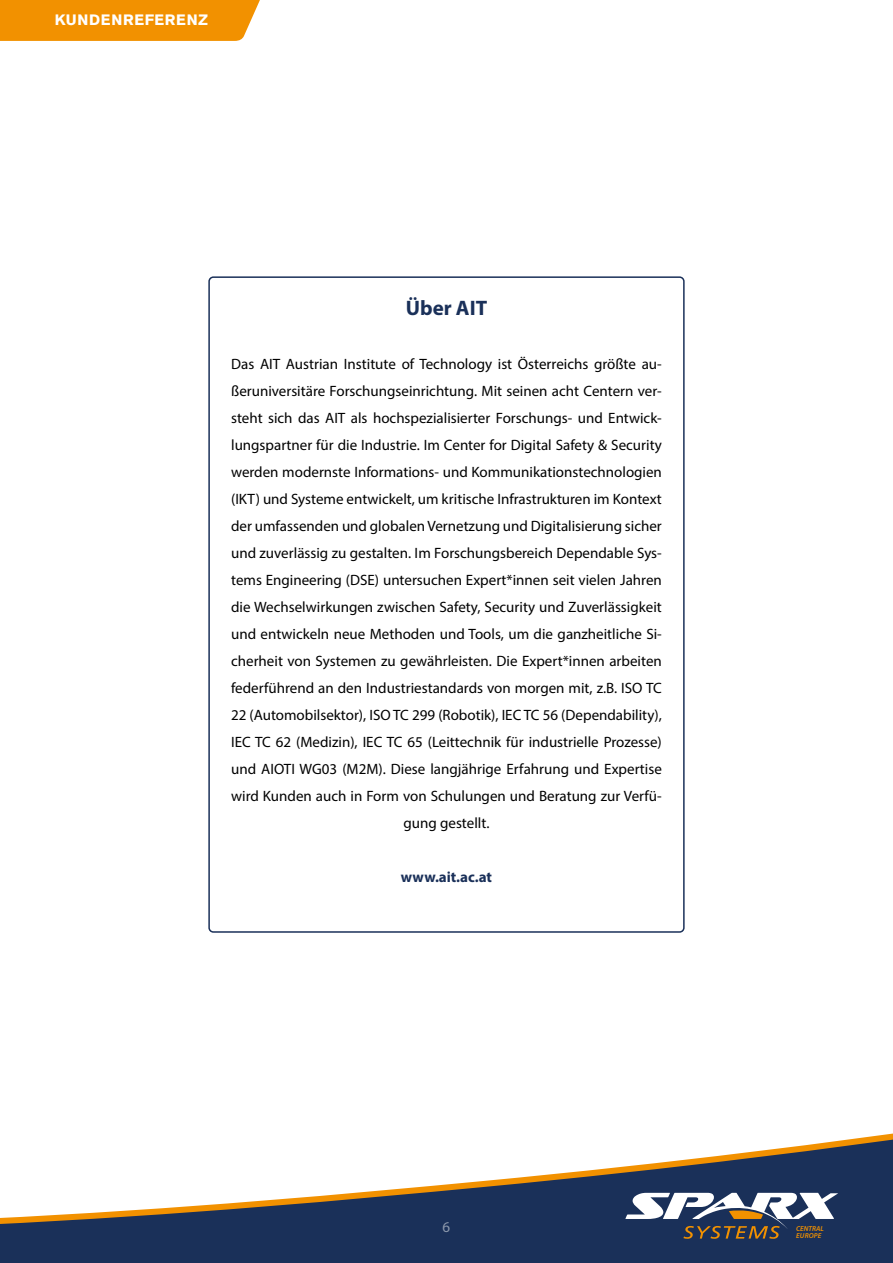
<style>
.page{position:relative;width:893px;height:1263px;background:#fff}
.page>*{position:absolute;margin:0;border:0;box-sizing:border-box;transform-origin:0 0}
.t1{font:700 21px "Myriad Pro";color:#1a3059}
.t2{font:15px/27px "Myriad Pro";color:#000;text-align:center}
.t3{font:700 15px "Akzidenz Grotesk BE";letter-spacing:.05em;color:#fff}
.t4{font:700 15px "Myriad Pro";color:#1a3059}
.t5{font:15px "Myriad Pro";color:#8c98ac}
.t6{font:italic 600 7.2px/7.2px "Myriad Pro";color:#f29100}
</style>
<div class="page">
<svg style="left:0;top:1133px;width:893px;height:130px;fill:#1a3059"></svg>
<svg style="left:625px;top:1193px;width:213px;height:46px"></svg>
<div style="left:208px;top:276px;width:477px;height:657px;border:2px solid #1a3059;border-radius:4px"></div>
<div style="left:0;top:0;width:260px;height:41px;background:#f29100"></div>
<p class="t3" style="left:55px;top:11px;width:155px">KUNDENREFERENZ</p>
<p class="t1" style="left:406px;top:294px;width:83px">Über AIT</p>
<p class="t2" style="left:231px;top:350px;width:432px">Das AIT Austrian Institute of Technology ist Österreichs größte au&shy;ßeruniversitäre Forschungseinrichtung. Mit seinen acht Centern ver&shy;steht sich das AIT als hochspezialisierter Forschungs- und Entwick&shy;lungspartner für die Industrie. Im Center for Digital Safety &amp; Security werden modernste Informations- und Kommunikationstechnologien (IKT) und Systeme entwickelt, um kritische Infrastrukturen im Kontext der umfassenden und globalen Vernetzung und Digitalisierung sicher und zuverlässig zu gestalten. Im Forschungsbereich Dependable Sys&shy;tems Engineering (DSE) untersuchen Expert*innen seit vielen Jahren die Wechselwirkungen zwischen Safety, Security und Zuverlässigkeit und entwickeln neue Methoden und Tools, um die ganzheitliche Si&shy;cherheit von Systemen zu gewährleisten. Die Expert*innen arbeiten federführend an den Industriestandards von morgen mit, z.B. ISO TC 22 (Automobilsektor), ISO TC 299 (Robotik), IEC TC 56 (Dependability), IEC TC 62 (Medizin), IEC TC 65 (Leittechnik für industrielle Prozesse) und AIOTI WG03 (M2M). Diese langjährige Erfahrung und Expertise wird Kunden auch in Form von Schulungen und Beratung zur Verfü&shy;gung gestellt.</p>
<p class="t4" style="left:401px;top:867px;width:93px">www.ait.ac.at</p>
<p class="t5" style="left:443px;top:1217px;width:9px">6</p>
<p class="t6" style="left:796px;top:1225px;width:29px">CENTRAL<br>EUROPE</p>
</div>
